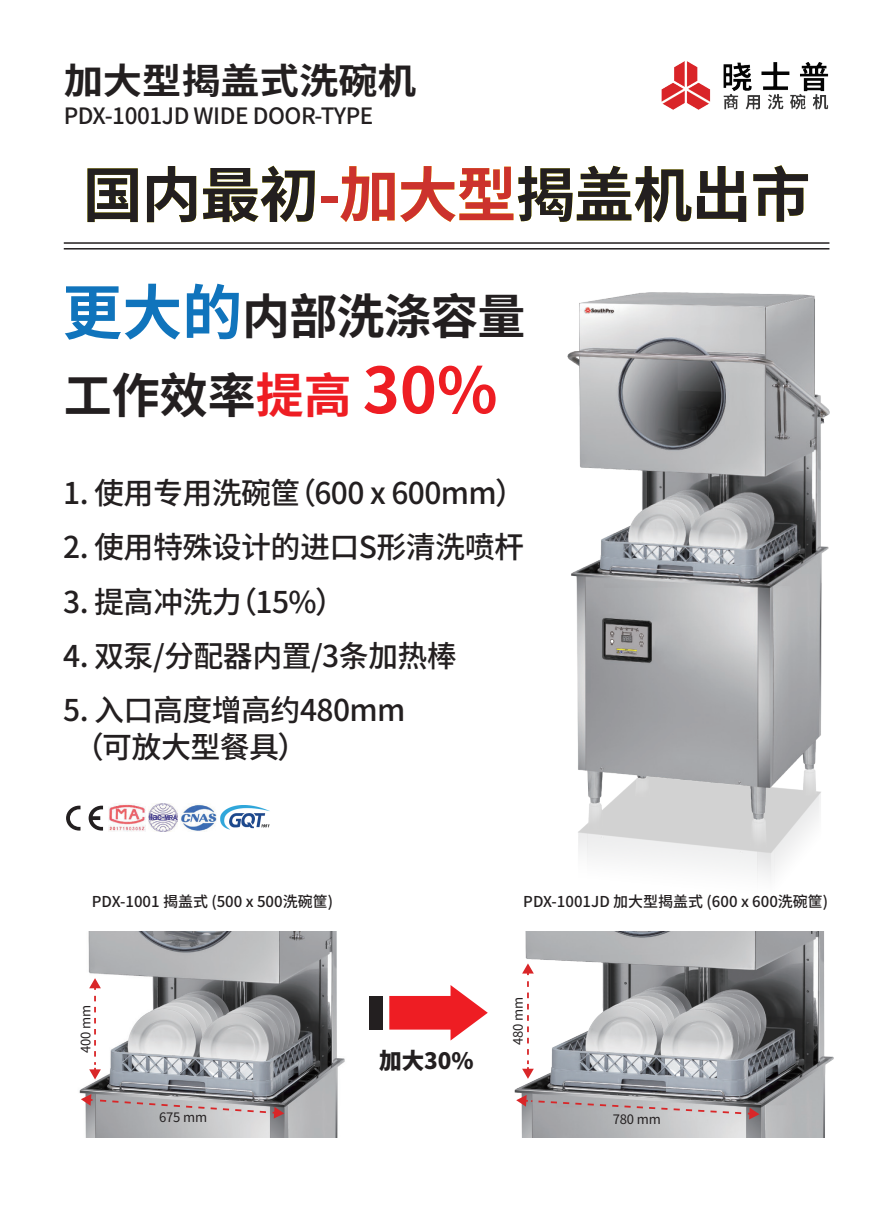
<style>
.page{position:relative;width:893px;height:1212px;background:#fff}
.page>*{position:absolute;margin:0;border:0;box-sizing:border-box;transform-origin:0 0}
.t1{font:700 60px "Noto Sans CJ Ksc";letter-spacing:-.02em;color:#231f20}
.t2{font:700 48px "Noto Sans CJ Ksc";letter-spacing:-.01em;color:#231f20}
.t3{font:700 36px "Noto Sans CJ Ksc";color:#231f20;scale:1.09 1}
.t4{font:500 30px/37.5px "Noto Sans CJ Ksc";letter-spacing:-.02em;color:#231f20}
.t5{font:500 22.5px "Noto Sans CJ Ksc";letter-spacing:-.02em;color:#231f20}
.t6{font:900 22.5px "Noto Sans CJ Ksc";color:#231f20}
.t7{font:500 15px "Noto Sans CJ Ksc";color:#231f20}
.t8{font:13.05px "Noto Sans CJ Ksc";letter-spacing:-.01em;color:#231f20}
.s1{color:#cc322d}
.s2{font-size:60px;color:#1074bc}
.s3{color:#ee1d23}
.s4{font-size:63px;color:#ee1d23}
</style>
<div class="page">
<hr style="left:64px;top:242px;width:765px;height:2px;background:#231f20">
<hr style="left:64px;top:248px;width:765px;height:1px;background:#231f20">
<img style="left:662px;top:61px;width:167px;height:49px">
<img style="left:109px;top:804px;width:36px;height:27px">
<img style="left:181px;top:804px;width:89px;height:27px">
<img style="left:148px;top:804px;width:29px;height:27px">
<svg style="left:66px;top:806px;width:14px;height:24px"></svg>
<svg style="left:89px;top:806px;width:14px;height:24px"></svg>
<img style="left:578px;top:819px;width:239px;height:60px">
<img style="left:568px;top:293px;width:261px;height:526px">
<svg style="left:389px;top:985px;width:99px;height:55px"></svg>
<div style="left:369px;top:996px;width:14px;height:33px;background:#231f20"></div>
<img style="left:79px;top:931px;width:266px;height:206px">
<svg style="left:89px;top:978px;width:12px;height:12px"></svg>
<svg style="left:89px;top:996px;width:12px;height:83px"></svg>
<svg style="left:81px;top:1094px;width:203px;height:24px;background:#ada4a6"></svg>
<img style="left:514px;top:931px;width:320px;height:206px">
<svg style="left:522px;top:963px;width:12px;height:12px"></svg>
<svg style="left:522px;top:981px;width:12px;height:98px"></svg>
<svg style="left:516px;top:1095px;width:243px;height:24px;background:#b0a7a9"></svg>
<p class="t3" style="left:64px;top:60px;width:325px">加大型揭盖式洗碗机</p>
<p class="t5" style="left:64px;top:103px;width:311px">PDX-1001JD WIDE DOOR-TYPE</p>
<h1 class="t1" style="left:83px;top:161px;width:729px">国内最初<span class="s1">-加大型</span>揭盖机出市</h1>
<h2 class="t2" style="left:62px;top:290px;width:465px"><span class="s2">更大的</span>内部洗涤容量</h2>
<h2 class="t2" style="left:64px;top:368px;width:435px">工作效率<span class="s3">提高</span> <span class="s4">30%</span></h2>
<p class="t4" style="left:63px;top:475px;width:463px">1. 使用专用洗碗筐（600 x 600mm）</p>
<p class="t4" style="left:63px;top:529px;width:462px">2. 使用特殊设计的进口S形清洗喷杆</p>
<p class="t4" style="left:63px;top:583px;width:283px">3. 提高冲洗力（15%）</p>
<p class="t4" style="left:63px;top:637px;width:395px">4. 双泵/分配器内置/3条加热棒</p>
<p class="t4" style="left:74px;top:691px;width:333px;text-indent:-11px">5. 入口高度增高约480mm（可放大型餐具）</p>
<p class="t7" style="left:92px;top:893px;width:243px">PDX-1001 揭盖式 (500 x 500洗碗筐)</p>
<p class="t8" style="left:78px;top:1053px;width:50px;rotate:-90deg">400 mm</p>
<p class="t8" style="left:159px;top:1110px;width:50px">675 mm</p>
<p class="t6" style="left:379px;top:1048px;width:96px">加大30%</p>
<p class="t7" style="left:523px;top:893px;width:306px">PDX-1001JD 加大型揭盖式 (600 x 600洗碗筐)</p>
<p class="t8" style="left:511px;top:1045px;width:50px;rotate:-90deg">480 mm</p>
<p class="t8" style="left:613px;top:1112px;width:50px">780 mm</p>
</div>
